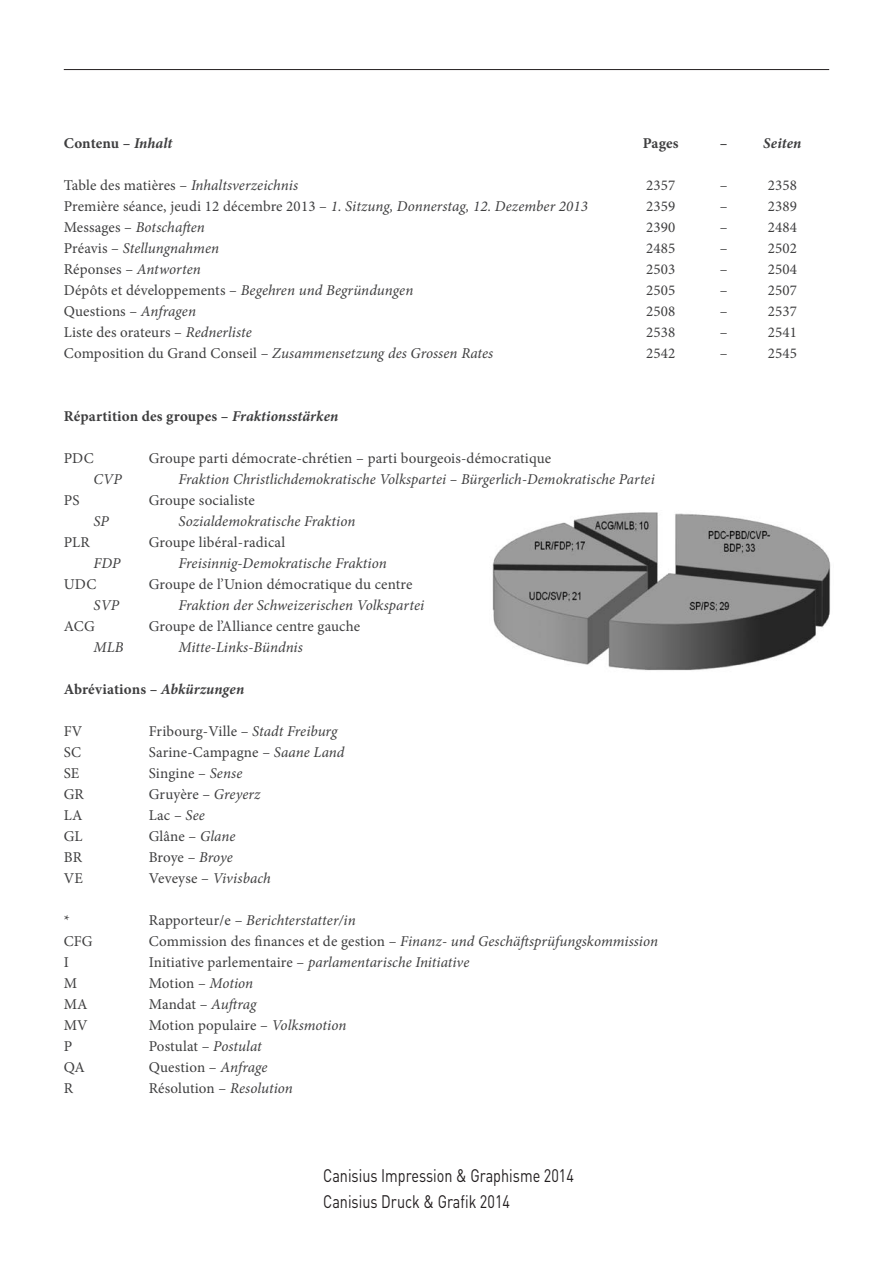
<style>
.page{position:relative;width:893px;height:1263px;background:#fff}
.page>*{position:absolute;margin:0;border:0;box-sizing:border-box;transform-origin:0 0}
.t1{font:18px/25.5px "DINOT";color:#231f20;scale:.8 1}
.t2{font:15px "Minion Pro";letter-spacing:.01em;color:#3e3e3f}
.t3{font:italic 15px "Minion Pro";color:#3e3e3f}
.t4{font:700 15px "Minion Pro";letter-spacing:.005em;color:#3e3e3f}
.t5{font:italic 700 15px "Minion Pro";letter-spacing:.02em;color:#3e3e3f}
.s1{font-style:italic}
.s2{font-style:normal}
</style>
<div class="page">
<hr style="left:64px;top:69px;width:765px;height:1px;background:#231f20">
<img style="left:492px;top:512px;width:339px;height:159px">
<p class="t4" style="left:64px;top:132px;width:110px">Contenu – <span class="s1">Inhalt</span></p>
<p class="t4" style="left:643px;top:132px;width:37px">Pages</p>
<p class="t5" style="left:720px;top:132px;width:83px"><span class="s2">–</span> Seiten</p>
<p class="t3" style="left:64px;top:175px;width:236px"><span class="s2">Table des matières –</span> Inhaltsverzeichnis</p>
<p class="t2" style="left:646px;top:175px;width:31px">2357</p>
<p class="t2" style="left:720px;top:175px;width:9px">–</p>
<p class="t2" style="left:768px;top:175px;width:31px">2358</p>
<p class="t3" style="left:64px;top:196px;width:526px"><span class="s2">Première séance, jeudi 12 décembre 2013 –</span> 1. Sitzung, Donnerstag, 12. Dezember 2013</p>
<p class="t2" style="left:646px;top:196px;width:31px">2359</p>
<p class="t2" style="left:720px;top:196px;width:9px">–</p>
<p class="t2" style="left:768px;top:196px;width:31px">2389</p>
<p class="t3" style="left:64px;top:217px;width:143px"><span class="s2">Messages –</span> Botschaften</p>
<p class="t2" style="left:646px;top:217px;width:31px">2390</p>
<p class="t2" style="left:720px;top:217px;width:9px">–</p>
<p class="t2" style="left:768px;top:217px;width:31px">2484</p>
<p class="t3" style="left:64px;top:238px;width:157px"><span class="s2">Préavis –</span> Stellungnahmen</p>
<p class="t2" style="left:646px;top:238px;width:31px">2485</p>
<p class="t2" style="left:720px;top:238px;width:9px">–</p>
<p class="t2" style="left:768px;top:238px;width:31px">2502</p>
<p class="t2" style="left:64px;top:259px;width:139px">Réponses – <span class="s1">Antworten</span></p>
<p class="t2" style="left:646px;top:259px;width:31px">2503</p>
<p class="t2" style="left:720px;top:259px;width:9px">–</p>
<p class="t2" style="left:768px;top:259px;width:31px">2504</p>
<p class="t2" style="left:64px;top:280px;width:351px">Dépôts et développements – <span class="s1">Begehren und Begründungen</span></p>
<p class="t2" style="left:646px;top:280px;width:31px">2505</p>
<p class="t2" style="left:720px;top:280px;width:9px">–</p>
<p class="t2" style="left:768px;top:280px;width:31px">2507</p>
<p class="t2" style="left:64px;top:301px;width:134px">Questions – <span class="s1">Anfragen</span></p>
<p class="t2" style="left:646px;top:301px;width:31px">2508</p>
<p class="t2" style="left:720px;top:301px;width:9px">–</p>
<p class="t2" style="left:768px;top:301px;width:31px">2537</p>
<p class="t2" style="left:64px;top:322px;width:190px">Liste des orateurs – <span class="s1">Rednerliste</span></p>
<p class="t2" style="left:646px;top:322px;width:31px">2538</p>
<p class="t2" style="left:720px;top:322px;width:9px">–</p>
<p class="t2" style="left:768px;top:322px;width:31px">2541</p>
<p class="t3" style="left:64px;top:343px;width:431px"><span class="s2">Composition du Grand Conseil –</span> Zusammensetzung des Grossen Rates</p>
<p class="t2" style="left:646px;top:343px;width:31px">2542</p>
<p class="t2" style="left:720px;top:343px;width:9px">–</p>
<p class="t2" style="left:768px;top:343px;width:31px">2545</p>
<p class="t4" style="left:64px;top:405px;width:276px">Répartition des groupes – <span class="s1">Fraktionsstärken</span></p>
<p class="t2" style="left:64px;top:448px;width:31px">PDC</p>
<p class="t2" style="left:149px;top:448px;width:404px">Groupe parti démocrate-chrétien – parti bourgeois-démocratique</p>
<p class="t3" style="left:94px;top:469px;width:30px">CVP</p>
<p class="t3" style="left:179px;top:469px;width:478px">Fraktion Christlichdemokratische Volkspartei – Bürgerlich-Demokratische Partei</p>
<p class="t2" style="left:64px;top:490px;width:17px">PS</p>
<p class="t2" style="left:149px;top:490px;width:107px">Groupe socialiste</p>
<p class="t3" style="left:94px;top:511px;width:17px">SP</p>
<p class="t3" style="left:179px;top:511px;width:178px">Sozialdemokratische Fraktion</p>
<p class="t2" style="left:64px;top:532px;width:28px">PLR</p>
<p class="t2" style="left:149px;top:532px;width:138px">Groupe libéral-radical</p>
<p class="t3" style="left:94px;top:553px;width:28px">FDP</p>
<p class="t3" style="left:179px;top:553px;width:210px">Freisinnig-Demokratische Fraktion</p>
<p class="t2" style="left:64px;top:574px;width:34px">UDC</p>
<p class="t2" style="left:149px;top:574px;width:265px">Groupe de l’Union démocratique du centre</p>
<p class="t3" style="left:94px;top:595px;width:27px">SVP</p>
<p class="t3" style="left:179px;top:595px;width:247px">Fraktion der Schweizerischen Volkspartei</p>
<p class="t2" style="left:64px;top:616px;width:33px">ACG</p>
<p class="t2" style="left:149px;top:616px;width:213px">Groupe de l’Alliance centre gauche</p>
<p class="t3" style="left:94px;top:637px;width:32px">MLB</p>
<p class="t3" style="left:179px;top:637px;width:126px">Mitte-Links-Bündnis</p>
<p class="t4" style="left:64px;top:678px;width:182px">Abréviations – <span class="s1">Abkürzungen</span></p>
<p class="t2" style="left:64px;top:721px;width:20px">FV</p>
<p class="t2" style="left:149px;top:721px;width:190px">Fribourg-Ville – <span class="s1">Stadt Freiburg</span></p>
<p class="t2" style="left:64px;top:742px;width:19px">SC</p>
<p class="t2" style="left:149px;top:742px;width:197px">Sarine-Campagne – <span class="s1">Saane Land</span></p>
<p class="t2" style="left:64px;top:763px;width:17px">SE</p>
<p class="t2" style="left:149px;top:763px;width:95px">Singine – <span class="s1">Sense</span></p>
<p class="t2" style="left:64px;top:784px;width:22px">GR</p>
<p class="t2" style="left:149px;top:784px;width:113px">Gruyère – <span class="s1">Greyerz</span></p>
<p class="t2" style="left:64px;top:805px;width:20px">LA</p>
<p class="t2" style="left:149px;top:805px;width:58px">Lac – <span class="s1">See</span></p>
<p class="t2" style="left:64px;top:826px;width:20px">GL</p>
<p class="t2" style="left:149px;top:826px;width:88px">Glâne – <span class="s1">Glane</span></p>
<p class="t2" style="left:64px;top:847px;width:20px">BR</p>
<p class="t2" style="left:149px;top:847px;width:86px">Broye – <span class="s1">Broye</span></p>
<p class="t2" style="left:64px;top:868px;width:21px">VE</p>
<p class="t3" style="left:149px;top:868px;width:124px"><span class="s2">Veveyse –</span> Vivisbach</p>
<p class="t2" style="left:64px;top:910px;width:8px">*</p>
<p class="t3" style="left:149px;top:910px;width:208px"><span class="s2">Rapporteur/e –</span> Berichterstatter/in</p>
<p class="t2" style="left:64px;top:931px;width:30px">CFG</p>
<p class="t3" style="left:149px;top:931px;width:511px"><span class="s2">Commission des finances et de gestion –</span> Finanz- und Geschäftsprüfungskommission</p>
<p class="t2" style="left:64px;top:952px;width:7px">I</p>
<p class="t3" style="left:149px;top:952px;width:322px"><span class="s2">Initiative parlementaire –</span> parlamentarische Initiative</p>
<p class="t2" style="left:64px;top:973px;width:15px">M</p>
<p class="t2" style="left:149px;top:973px;width:106px">Motion – <span class="s1">Motion</span></p>
<p class="t2" style="left:64px;top:994px;width:25px">MA</p>
<p class="t2" style="left:149px;top:994px;width:109px">Mandat – <span class="s1">Auftrag</span></p>
<p class="t2" style="left:64px;top:1015px;width:26px">MV</p>
<p class="t2" style="left:149px;top:1015px;width:199px">Motion populaire – <span class="s1">Volksmotion</span></p>
<p class="t2" style="left:64px;top:1036px;width:10px">P</p>
<p class="t2" style="left:149px;top:1036px;width:115px">Postulat – <span class="s1">Postulat</span></p>
<p class="t2" style="left:64px;top:1057px;width:23px">QA</p>
<p class="t2" style="left:149px;top:1057px;width:120px">Question – <span class="s1">Anfrage</span></p>
<p class="t2" style="left:64px;top:1078px;width:11px">R</p>
<p class="t2" style="left:149px;top:1078px;width:146px">Résolution – <span class="s1">Resolution</span></p>
<p class="t1" style="left:323px;top:1162px;width:315px">Canisius Impression &amp; Graphisme 2014<br>Canisius Druck &amp; Grafik 2014</p>
</div>
